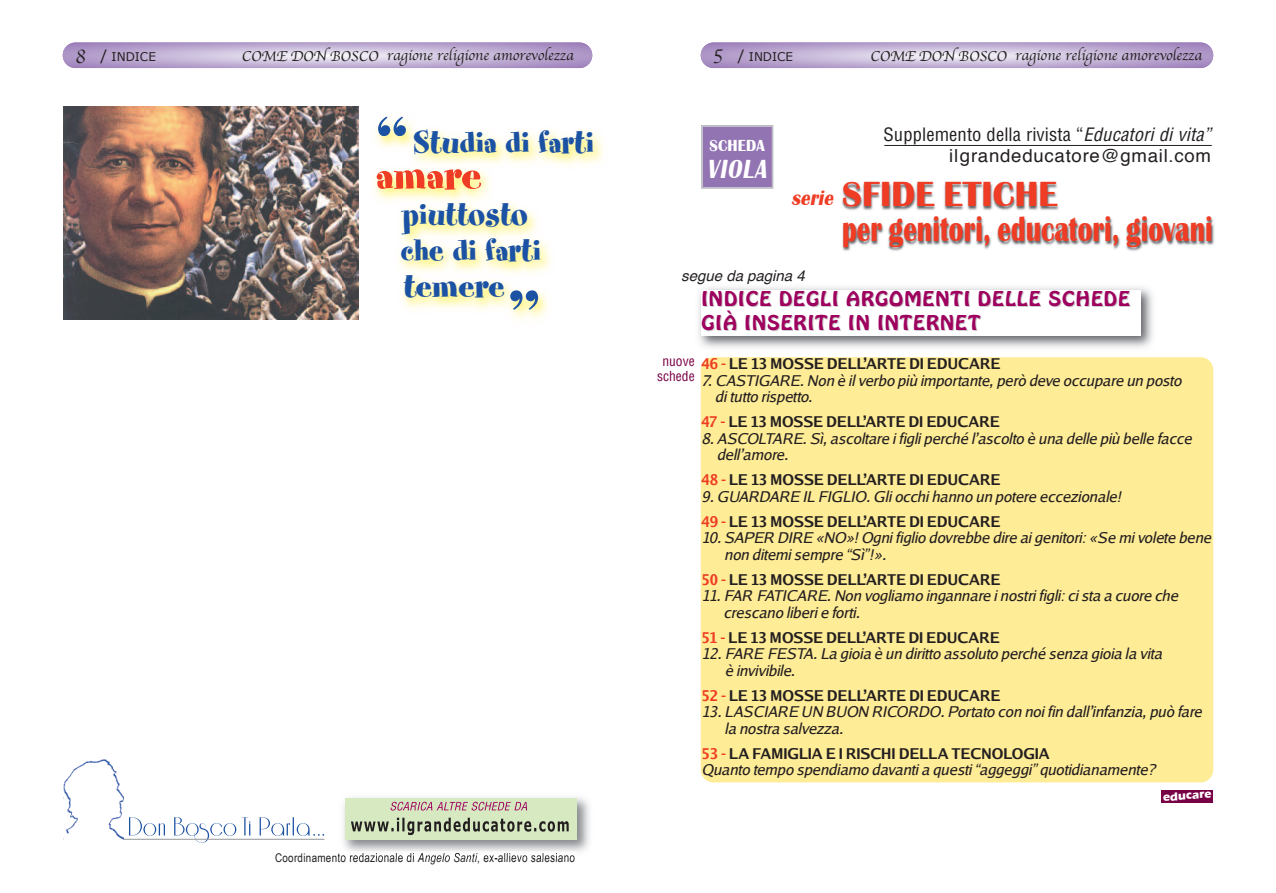
<style>
.page{position:relative;width:1276px;height:893px;background:#fff}
.page>*{position:absolute;margin:0;border:0;box-sizing:border-box;transform-origin:0 0}
.t1{font:77.4px "Spumoni LP";color:#1c52a4;scale:1.05 1}
.t2{font:45px "Spumoni LP";color:#ef3c25;scale:1.16 1}
.t3{font:700 36px/34.5px "Britannic";letter-spacing:.005em;color:#ef3c25}
.t4{font:36px/36px "Spumoni LP";color:#1c52a4;scale:1.05 1}
.t5{font:italic 700 27px "Britannic";color:#fff;scale:.8 1}
.t6{font:italic 700 21px "Britannic";color:#ef3c25;scale:.9 1}
.t7{font:18px/21.8px "Helvetica";letter-spacing:.04em;color:#231f20;text-align:right}
.t8{font:18px/24.2px "Hobo Std";letter-spacing:.05em;color:#9e015e;scale:1.1 1}
.t9{font:700 16.5px "Britannic";letter-spacing:.01em;color:#fff;scale:.93 1}
.t10{font:italic 15px/16.5px "Luxi Sans";letter-spacing:-.01em;color:#231f20}
.t11{font:700 15px "Luxi Sans";letter-spacing:-.01em;color:#231f20}
.t12{font:15px "Apple Chancery";color:#231f20}
.t13{font:italic 15px "Helvetica";color:#231f20}
.t14{font:condensed 13.5px/15px "Helvetica";color:#780045;text-align:center}
.t15{font:12px "Arial Narrow";letter-spacing:.025em;color:#231f20}
.t16{font:12px "Verdana";color:#231f20}
.t17{font:700 12px "ITC Eras LT";color:#fff}
.s1{font-family:"Apple Chancery";font-size:21px}
.s2{font-size:15px}
.s3{font-size:77.4px}
.s4{font-style:italic}
.s5{font-stretch:condensed}
.s6{font-style:italic;font-stretch:condensed}
.s7{color:#ef3c25}
.s8{font-weight:700;font-style:normal;color:#ef3c25}
.s9{font-weight:700;font-style:normal}
</style>
<div class="page">
<div style="left:701px;top:357px;width:512px;height:425px;background:#ffec96;border-radius:13px"></div>
<img style="left:63px;top:106px;width:279px;height:214px">
<img style="left:358px;top:51px;width:245px;height:269px">
<img style="left:342px;top:106px;width:16px;height:214px">
<img style="left:343px;top:797px;width:246px;height:55px">
<img style="left:338px;top:851px;width:238px;height:8px">
<img style="left:418px;top:853px;width:46px;height:6px">
<img style="left:484px;top:853px;width:56px;height:6px">
<div style="left:345px;top:798px;width:231px;height:41px;background:#d6e9c1"></div>
<svg style="left:351px;top:818px;width:218px;height:17px"></svg>
<svg style="left:390px;top:802px;width:137px;height:9px"></svg>
<svg style="left:129px;top:817px;width:195px;height:26px"></svg>
<img style="left:63px;top:759px;width:60px;height:81px">
<hr style="left:123px;top:839px;width:201px;height:1px;background:#939598">
<img style="left:698px;top:287px;width:455px;height:61px">
<div style="left:701px;top:290px;width:439px;height:45px;background:#fff"></div>
<div style="left:1161px;top:790px;width:51px;height:13px;background:#780045"></div>
<hr style="left:884px;top:145px;width:327px;height:1px;background:#231f20">
<div style="left:702px;top:127px;width:70px;height:60px;background:#9374b3"></div>
<div style="left:701px;top:125px;width:72px;height:64px;border:2px solid #bcbdc0"></div>
<img style="left:841px;top:183px;width:373px;height:68px">
<svg style="left:63px;top:43px;width:529px;height:25px;background:#c1b0d4"></svg>
<svg style="left:701px;top:43px;width:512px;height:25px;background:#c1b0d4"></svg>
<p class="t16" style="left:75px;top:49px;width:82px"><span class="s1">8</span> <span class="s2">/</span> INDICE</p>
<p class="t12" style="left:242px;top:43px;width:333px">COME DON BOSCO ragione religione amorevolezza</p>
<p class="t16" style="left:713px;top:49px;width:82px"><span class="s1">5</span> <span class="s2">/</span> INDICE</p>
<p class="t12" style="left:870px;top:43px;width:333px">COME DON BOSCO ragione religione amorevolezza</p>
<h3 class="t4" style="left:375px;top:129px;width:210px"><span class="s3">“</span>Studia di farti</h3>
<h2 class="t2" style="left:375px;top:160px;width:93px">amare</h2>
<h3 class="t4" style="left:401px;top:201px;width:135px">piuttosto che di farti temere</h3>
<h1 class="t1" style="left:507px;top:288px;width:33px">”</h1>
<p class="t15" style="left:275px;top:850px;width:301px">Coordinamento redazionale di <span class="s4">Angelo Santi</span>, ex-allievo salesiano</p>
<p class="t9" style="left:709px;top:137px;width:61px">SCHEDa</p>
<h3 class="t5" style="left:707px;top:155px;width:75px">vIola</h3>
<h3 class="t6" style="left:791px;top:187px;width:52px">serie</h3>
<p class="t7" style="left:883px;top:125px;width:329px"><span class="s5">Supplemento della rivista “</span><span class="s6">Educatori di vita” </span>ilgrandeducatore@gmail.com</p>
<h3 class="t3" style="left:842px;top:177px;width:372px">SFIDE ETICHE<br>per genitori, educatori, giovani</h3>
<p class="t13" style="left:681px;top:269px;width:125px">segue da pagina 4</p>
<p class="t8" style="left:701px;top:288px;width:391px">INDICE DEGLI ARGOMENTI DELLE SCHEDE<br>GIÀ INSERITE IN INTERNET</p>
<p class="t11" style="left:701px;top:354px;width:300px"><span class="s7">46 -</span> LE 13 MOSSE DELL’ARTE DI EDUCARE</p>
<p class="t10" style="left:715px;top:372px;width:468px;text-indent:-13px">7. CASTIgArE. non è il verbo più importante, però deve occupare un posto di tutto rispetto.</p>
<p class="t11" style="left:701px;top:412px;width:300px"><span class="s7">47 -</span> LE 13 MOSSE DELL’ARTE DI EDUCARE</p>
<p class="t10" style="left:716px;top:430px;width:476px;text-indent:-15px">8. ASCOLTArE. Sì, ascoltare i figli perché l’ascolto è una delle più belle facce dell’amore.</p>
<p class="t11" style="left:701px;top:470px;width:300px"><span class="s7">48 -</span> LE 13 MOSSE DELL’ARTE DI EDUCARE</p>
<p class="t10" style="left:701px;top:483px;width:421px;line-height:25px">9. gUArdArE IL fIgLIO. gli occhi hanno un potere eccezionale!<br><span class="s8">49 -</span> <span class="s9">LE 13 MOSSE DELL’ARTE DI EDUCARE</span></p>
<p class="t10" style="left:724px;top:529px;width:488px;text-indent:-23px">10. SAPEr dIrE «nO»! Ogni figlio dovrebbe dire ai genitori: «Se mi volete bene non ditemi sempre “Sì”!».</p>
<p class="t11" style="left:701px;top:570px;width:300px"><span class="s7">50 -</span> LE 13 MOSSE DELL’ARTE DI EDUCARE</p>
<p class="t10" style="left:723px;top:587px;width:456px;text-indent:-22px">11. fAr fATICArE. non vogliamo ingannare i nostri figli: ci sta a cuore che crescano liberi e forti.</p>
<p class="t11" style="left:701px;top:628px;width:300px"><span class="s7">51 -</span> LE 13 MOSSE DELL’ARTE DI EDUCARE</p>
<p class="t10" style="left:725px;top:645px;width:439px;text-indent:-23px">12. fArE fESTA. La gioia è un diritto assoluto perché senza gioia la vita è invivibile.</p>
<p class="t11" style="left:701px;top:686px;width:300px"><span class="s7">52 -</span> LE 13 MOSSE DELL’ARTE DI EDUCARE</p>
<p class="t10" style="left:724px;top:703px;width:479px;text-indent:-23px">13. LASCIArE Un bUOn rICOrdO. Portato con noi fin dall’infanzia, può fare la nostra salvezza.</p>
<p class="t10" style="left:701px;top:745px;width:456px"><span class="s8">53 -</span> <span class="s9">LA FAMIGLIA E I RISCHI DELLA TECNOLOGIA<br></span>Quanto tempo spendiamo davanti a questi “aggeggi” quotidianamente?</p>
<p class="t14" style="left:657px;top:354px;width:39px">nuove schede</p>
<p class="t17" style="left:1162px;top:793px;width:50px;rotate:-5deg">educare</p>
</div>
